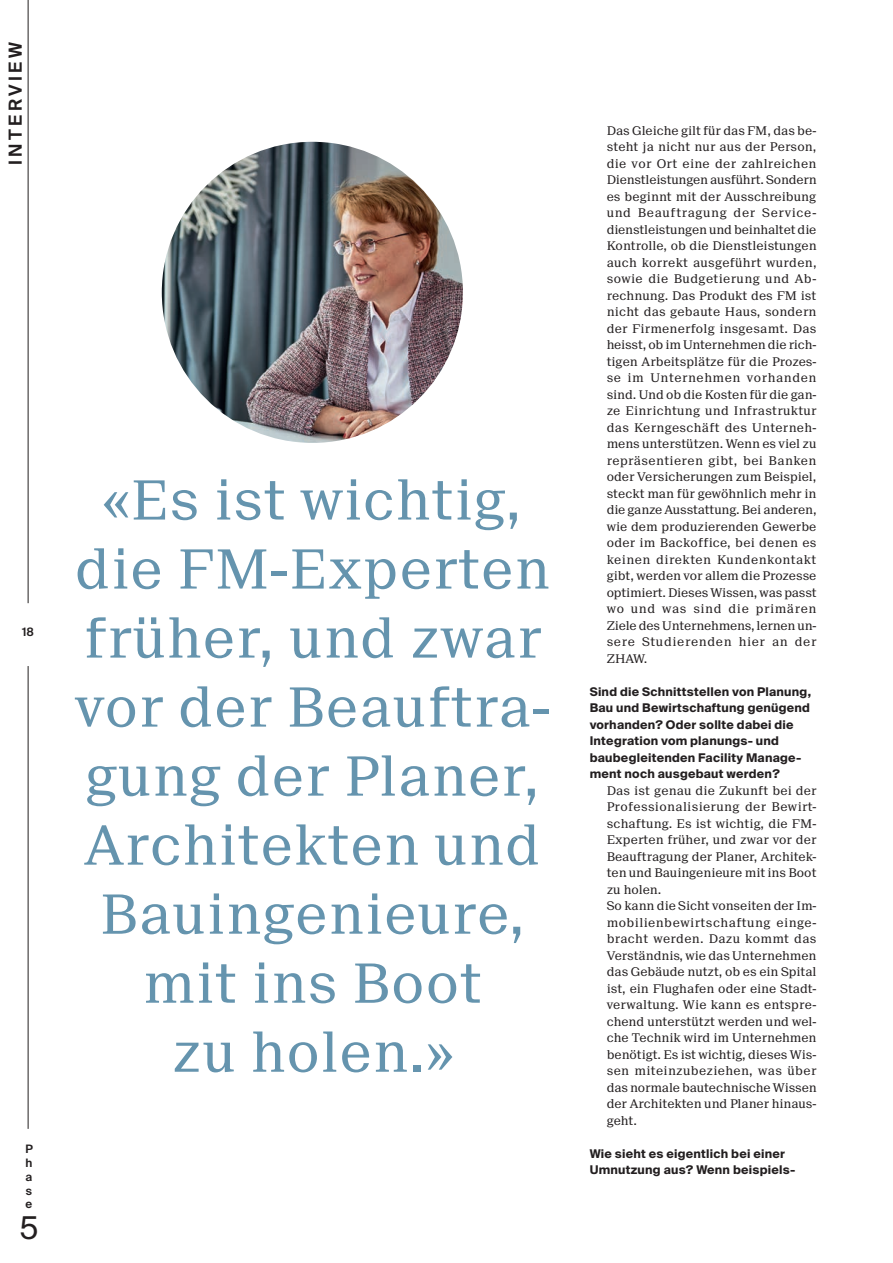
<style>
.page{position:relative;width:893px;height:1263px;background:#fff}
.page>*{position:absolute;margin:0;border:0;box-sizing:border-box;transform-origin:0 0}
._01_Headline_Repo{font:54px/69px "Suisse Neue";letter-spacing:.02em;color:#6594ae;text-align:center}
.t1{font:31.35px "Suisse Intl";color:#231f20}
.t2{font:600 18px "Suisse Intl";letter-spacing:.19em;color:#231f20}
._03_Fliesstext_ohne{font:12px/16.5px "Suisse Neue";color:#231f20;text-align:justify}
._03_Interview_Frage{font:700 12px/16.5px "Suisse Intl";letter-spacing:.02em;color:#231f20}
.Pagina{font:600 11.7px/14px "Suisse Intl";color:#231f20;text-align:justify}
</style>
<div class="page">
<hr style="left:28px;top:0;width:1px;height:603px;background:#231f20">
<hr style="left:28px;top:666px;width:1px;height:463px;background:#231f20">
<img style="left:162px;top:142px;width:301px;height:301px;border-radius:151px">
<h3 class="t2" style="left:5px;top:165px;width:124px;rotate:-90deg">INTERVIEW</h3>
<p class="Pagina" style="left:22px;top:625px;width:13px">18</p>
<p class="Pagina" style="left:25px;top:1141px;width:9px">P h a s e</p>
<h2 class="t1" style="left:20px;top:1209px;width:21px">5</h2>
<p class="_01_Headline_Repo" style="left:75px;top:466px;width:476px">«Es ist wichtig, die FM-Experten früher, und zwar vor der Beauftra&shy;gung der Planer,<br>Architekten und<br>Bauingenieure, mit ins Boot<br>zu holen.»</p>
<p class="_03_Fliesstext_ohne" style="left:607px;top:122px;width:211px">Das Gleiche gilt für das FM, das be&shy;steht ja nicht nur aus der Person, die vor Ort eine der zahlreichen Dienstleistungen ausführt. Sondern es beginnt mit der Ausschreibung und Beauftragung der Service&shy;dienstleistungen und beinhaltet die Kontrolle, ob die Dienstleistungen auch korrekt ausgeführt wurden, sowie die Budgetierung und Ab&shy;rechnung. Das Produkt des FM ist nicht das gebaute Haus, sondern der Firmenerfolg insgesamt. Das heisst, ob im Unternehmen die rich&shy;tigen Arbeitsplätze für die Prozes&shy;se im Unternehmen vorhanden sind. Und ob die Kosten für die gan&shy;ze Einrichtung und Infrastruktur das Kerngeschäft des Unterneh&shy;mens unterstützen. Wenn es viel zu repräsentieren gibt, bei Banken oder Versicherungen zum Beispiel, steckt man für gewöhnlich mehr in die ganze Ausstattung. Bei anderen, wie dem produzierenden Gewerbe oder im Backoffice, bei denen es keinen direkten Kundenkontakt gibt, werden vor allem die Prozesse optimiert. Dieses Wissen, was passt wo und was sind die primären Ziele des Unternehmens, lernen un&shy;sere Studierenden hier an der ZHAW.</p>
<p class="_03_Interview_Frage" style="left:590px;top:683px;width:223px">Sind die Schnittstellen von Planung, Bau und Bewirtschaftung genügend vorhanden? Oder sollte dabei die Integration vom planungs- und baubegleitenden Facility Manage&shy;ment noch ausgebaut werden?</p>
<p class="_03_Fliesstext_ohne" style="left:607px;top:782px;width:211px">Das ist genau die Zukunft bei der Professionalisierung der Bewirt&shy;schaftung. Es ist wichtig, die FM-Experten früher, und zwar vor der Beauftragung der Planer, Architek&shy;ten und Bauingenieure mit ins Boot zu holen.</p>
<p class="_03_Fliesstext_ohne" style="left:607px;top:898px;width:211px">So kann die Sicht vonseiten der Im&shy;mobilienbewirtschaftung einge&shy;bracht werden. Dazu kommt das Verständnis, wie das Unternehmen das Gebäude nutzt, ob es ein Spital ist, ein Flughafen oder eine Stadt&shy;verwaltung. Wie kann es entspre&shy;chend unterstützt werden und wel&shy;che Technik wird im Unternehmen benötigt. Es ist wichtig, dieses Wis&shy;sen miteinzubeziehen, was über das normale bautechnische Wissen der Architekten und Planer hinaus&shy;geht.</p>
<p class="_03_Interview_Frage" style="left:590px;top:1145px;width:206px">Wie sieht es eigentlich bei einer<br>Umnutzung aus? Wenn beispiels-</p>
</div>
